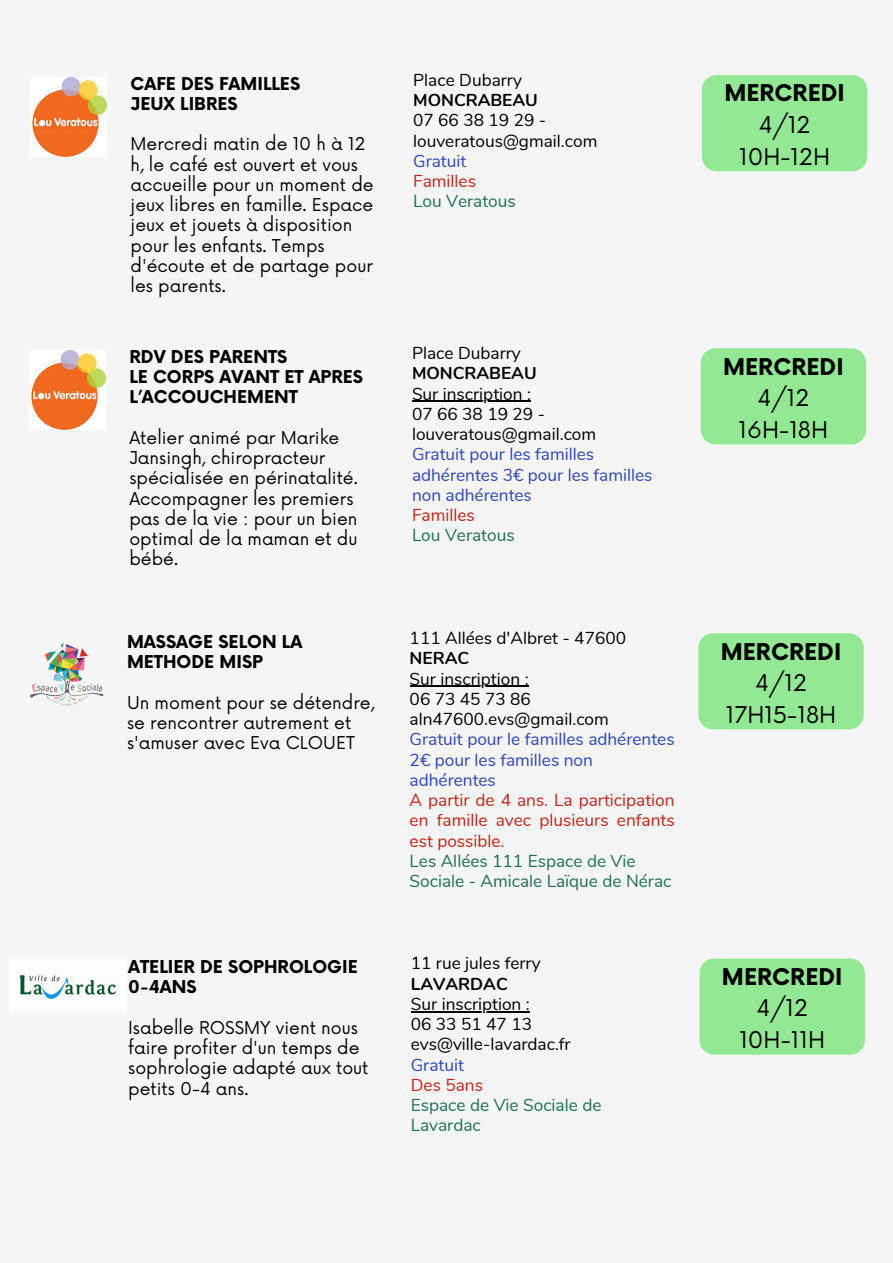
<style>
.page{position:relative;width:893px;height:1263px;background:#f5f5f5}
.page>*{position:absolute;margin:0;border:0;box-sizing:border-box;transform-origin:0 0}
.t1{font:22.5px/31.5px "Now";color:#000;text-align:center}
.t2{font:17.25px/20.2px "Now";color:#000}
.t3{font:17.25px "Nunito";color:#000}
.t4{font:17.25px/20.2px "Nunito";color:#2b46bd}
.t5{font:700 17.25px/20.2px "Now";color:#000}
.t6{font:17.25px "Nunito";color:#1d7151}
.t7{font:17.25px/20.2px "Nunito";color:#c42217;text-align:justify}
.t8{font:700 17.25px "Nunito";color:#000}
.s1{font-weight:700}
</style>
<div class="page">
<div style="left:702px;top:75px;width:165px;height:96px;background:#93e894;border-radius:15px"></div>
<img style="left:30px;top:77px;width:77px;height:79px">
<div style="left:700px;top:348px;width:166px;height:96px;background:#93e894;border-radius:15px"></div>
<img style="left:29px;top:350px;width:77px;height:79px">
<hr style="left:412px;top:401px;width:119px;height:1px;background:#000">
<div style="left:698px;top:633px;width:165px;height:96px;background:#93e894;border-radius:15px"></div>
<hr style="left:410px;top:686px;width:118px;height:1px;background:#000">
<img style="left:30px;top:643px;width:74px;height:63px">
<div style="left:699px;top:958px;width:166px;height:97px;background:#93e894;border-radius:15px"></div>
<hr style="left:411px;top:1011px;width:119px;height:1px;background:#000">
<img style="left:19px;top:975px;width:97px;height:24px">
<p class="t5" style="left:131px;top:74px;width:171px">CAFE DES FAMILLES<br>JEUX LIBRES</p>
<p class="t2" style="left:131px;top:135px;width:245px">Mercredi matin de 10 h à 12 h, le café est ouvert et vous accueille pour un moment de jeux libres en famille. Espace jeux et jouets à disposition pour les enfants. Temps d'écoute et de partage pour les parents.</p>
<p class="t5" style="left:129px;top:348px;width:235px">RDV DES PARENTS<br>LE CORPS AVANT ET APRES<br>L’ACCOUCHEMENT</p>
<p class="t2" style="left:129px;top:428px;width:230px">Atelier animé par Marike<br>Jansingh, chiropracteur spécialisée en périnatalité.<br>Accompagner les premiers pas de la vie : pour un bien optimal de la maman et du bébé.</p>
<h1 class="t5" style="left:127px;top:633px;width:177px">MASSAGE SELON LA<br>METHODE MISP</h1>
<h1 class="t2" style="left:127px;top:693px;width:249px">Un moment pour se détendre, se rencontrer autrement et s'amuser avec Eva CLOUET</h1>
<p class="t5" style="left:128px;top:958px;width:231px">ATELIER DE SOPHROLOGIE<br>0-4ANS</p>
<p class="t2" style="left:128px;top:1018px;width:242px">Isabelle ROSSMY vient nous faire profiter d'un temps de sophrologie adapté aux tout petits 0-4 ans.</p>
<h2 class="t3" style="left:413px;top:68px;width:110px">Place Dubarry</h2>
<p class="t8" style="left:413px;top:89px;width:126px">MONCRABEAU</p>
<h2 class="t3" style="left:413px;top:109px;width:135px">07 66 38 19 29 -</h2>
<p class="t3" style="left:413px;top:129px;width:186px">louveratous@gmail.com</p>
<p class="t4" style="left:413px;top:151px;width:55px">Gratuit</p>
<p class="t7" style="left:413px;top:171px;width:64px">Familles</p>
<p class="t6" style="left:413px;top:190px;width:104px">Lou Veratous</p>
<p class="t3" style="left:412px;top:342px;width:110px">Place Dubarry</p>
<p class="t8" style="left:412px;top:362px;width:126px">MONCRABEAU</p>
<p class="t3" style="left:412px;top:382px;width:120px">Sur inscription :</p>
<p class="t3" style="left:412px;top:402px;width:135px">07 66 38 19 29 -</p>
<p class="t3" style="left:412px;top:423px;width:186px">louveratous@gmail.com</p>
<p class="t4" style="left:412px;top:444px;width:184px">Gratuit pour les familles</p>
<p class="t4" style="left:412px;top:465px;width:242px">adhérentes 3€ pour les familles</p>
<p class="t4" style="left:412px;top:485px;width:121px">non adhérentes</p>
<p class="t7" style="left:412px;top:505px;width:64px">Familles</p>
<p class="t6" style="left:412px;top:524px;width:104px">Lou Veratous</p>
<p class="t3" style="left:410px;top:626px;width:218px">111 Allées d'Albret - 47600</p>
<h2 class="t8" style="left:410px;top:647px;width:61px">NERAC</h2>
<p class="t3" style="left:410px;top:667px;width:120px">Sur inscription :</p>
<p class="t3" style="left:410px;top:687px;width:123px">06 73 45 73 86</p>
<p class="t3" style="left:410px;top:707px;width:201px">aln47600.evs@gmail.com</p>
<p class="t4" style="left:410px;top:729px;width:266px">Gratuit pour le familles adhérentes<br>2€ pour les familles non</p>
<p class="t4" style="left:410px;top:770px;width:88px">adhérentes</p>
<p class="t7" style="left:410px;top:790px;width:266px">A partir de 4 ans. La participation en famille avec plusieurs enfants est possible.</p>
<p class="t6" style="left:410px;top:849px;width:227px">Les Allées 111 Espace de Vie</p>
<p class="t6" style="left:410px;top:869px;width:263px">Sociale - Amicale Laïque de Nérac</p>
<h1 class="t3" style="left:411px;top:952px;width:131px">11 rue jules ferry</h1>
<p class="t8" style="left:411px;top:972px;width:98px">LAVARDAC</p>
<h2 class="t3" style="left:411px;top:992px;width:120px">Sur inscription :</h2>
<p class="t3" style="left:411px;top:1012px;width:123px">06 33 51 47 13</p>
<p class="t3" style="left:411px;top:1033px;width:161px">evs@ville-lavardac.fr</p>
<p class="t4" style="left:411px;top:1055px;width:55px">Gratuit</p>
<p class="t7" style="left:411px;top:1075px;width:74px">Des 5ans</p>
<p class="t6" style="left:411px;top:1093px;width:192px">Espace de Vie Sociale de</p>
<p class="t6" style="left:411px;top:1114px;width:71px">Lavardac</p>
<p class="t1" style="left:724px;top:79px;width:122px"><span class="s1">MERCREDI<br></span>4/12<br>10H-12H</p>
<p class="t1" style="left:723px;top:352px;width:122px"><span class="s1">MERCREDI<br></span>4/12<br>16H-18H</p>
<p class="t1" style="left:721px;top:637px;width:122px"><span class="s1">MERCREDI<br></span>4/12<br>17H15-18H</p>
<p class="t1" style="left:722px;top:962px;width:122px"><span class="s1">MERCREDI<br></span>4/12<br>10H-11H</p>
</div>
